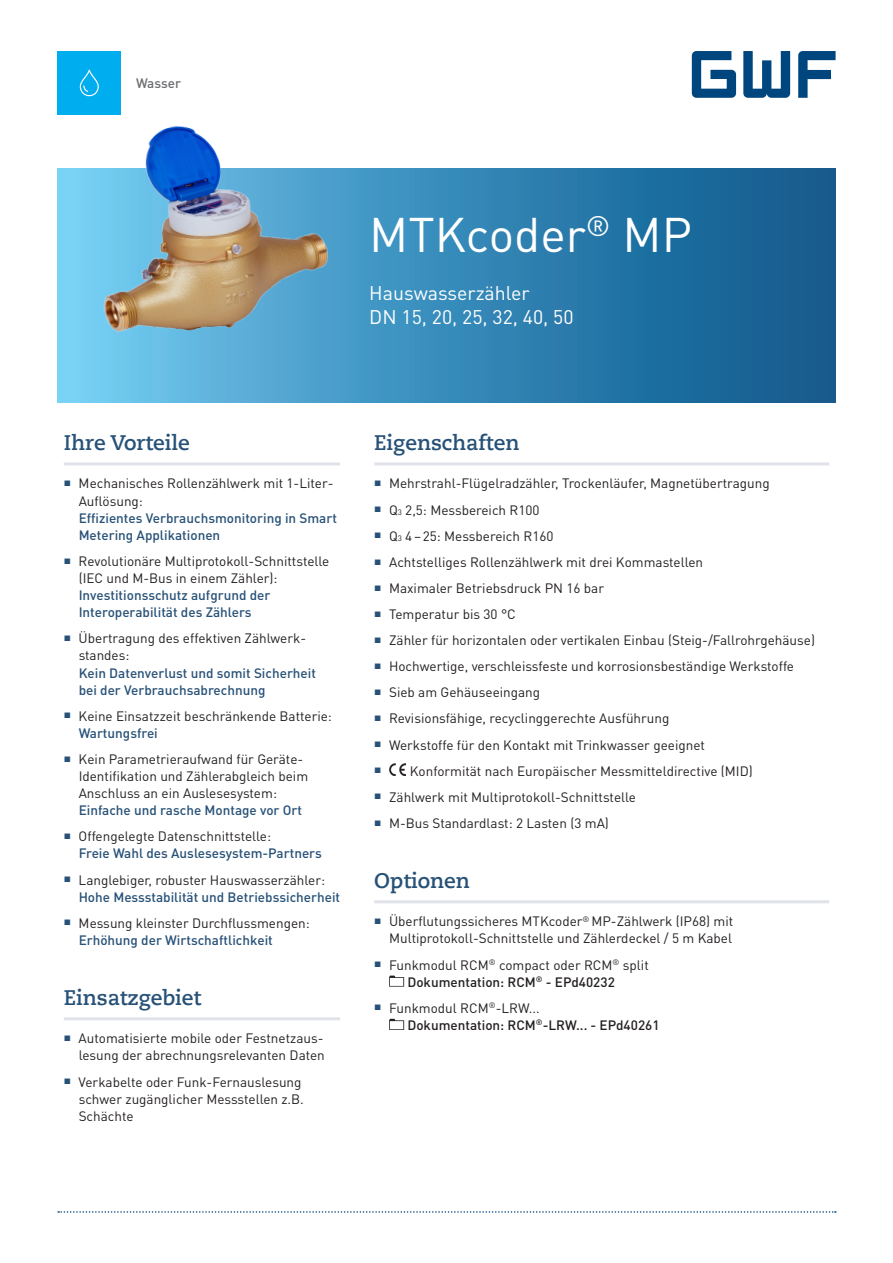
<style>
.page{position:relative;width:893px;height:1263px;background:#fff}
.page>*{position:absolute;margin:0;border:0;box-sizing:border-box;transform-origin:0 0}
.t1{font:48px "DIN Pro";color:#fff}
.Titel_Linie-unten{font:700 21px "Caecilia Com 75";color:#275177}
.t2{font:19.5px "DIN Pro";color:#fff}
.Grundtext{font:13.5px/17.1px "DIN Pro";color:#231f20}
.Grundtext-2{font:500 13.5px/17.1px "DIN Pro";color:#275177}
.Grundtext-3{font:500 13.5px "DIN Pro";color:#231f20}
.t3{font:500 13.5px "DIN Pro";color:#6c6d70}
.s1{font-weight:400;color:#231f20}
.s2{font-weight:500;color:#275177}
.s3{font-size:7.8px}
</style>
<div class="page">
<div style="left:57px;top:51px;width:64px;height:64px;background:#00aeef"></div>
<svg style="left:80px;top:70px;width:19px;height:26px"></svg>
<svg style="left:58px;top:1211px;width:778px;height:2px"></svg>
<svg style="left:692px;top:51px;width:144px;height:47px"></svg>
<svg style="left:57px;top:169px;width:779px;height:234px;background:#2f80af"></svg>
<img style="left:75px;top:126px;width:272px;height:234px">
<hr style="left:64px;top:462px;width:276px;height:3px;background:#e1e3eb">
<hr style="left:64px;top:1017px;width:276px;height:3px;background:#e1e3eb">
<hr style="left:374px;top:462px;width:455px;height:3px;background:#e1e3eb">
<hr style="left:374px;top:900px;width:455px;height:3px;background:#e1e3eb">
<img style="left:389px;top:764px;width:17px;height:11px">
<svg style="left:389px;top:975px;width:15px;height:12px"></svg>
<svg style="left:389px;top:1019px;width:15px;height:11px"></svg>
<p class="t3" style="left:136px;top:74px;width:46px">Wasser</p>
<p class="t1" style="left:369px;top:202px;width:324px">MTKcoder<sup>®</sup> MP</p>
<p class="t2" style="left:369px;top:280px;width:162px">Hauswasserzähler</p>
<p class="t2" style="left:369px;top:304px;width:206px">DN 15, 20, 25, 32, 40, 50</p>
<p class="Titel_Linie-unten" style="left:64px;top:428px;width:128px">Ihre Vorteile</p>
<p class="Grundtext" style="left:79px;top:474px;width:256px;text-indent:-15px"><sup>■</sup> Mechanisches Rollenzählwerk mit 1-Liter-<br>Auflösung:</p>
<p class="Grundtext-2" style="left:79px;top:509px;width:260px">Effizientes Verbrauchsmonitoring in Smart<br>Metering Applikationen</p>
<p class="Grundtext" style="left:79px;top:552px;width:252px;text-indent:-15px"><sup>■</sup> Revolutionäre Multiprotokoll-Schnittstelle (IEC und M-Bus in einem Zähler):</p>
<p class="Grundtext-2" style="left:79px;top:586px;width:193px">Investitionsschutz aufgrund der<br>Interoperabilität des Zählers</p>
<p class="Grundtext-2" style="left:79px;top:629px;width:239px;text-indent:-15px"><sup>■</sup> <span class="s1">Übertragung des effektiven Zählwerk&shy;standes:<br></span>Kein Datenverlust und somit Sicherheit bei der Verbrauchsabrechnung</p>
<p class="Grundtext" style="left:64px;top:707px;width:270px"><sup>■</sup> Keine Einsatzzeit beschränkende Batterie:</p>
<p class="Grundtext-2" style="left:79px;top:724px;width:81px">Wartungsfrei</p>
<p class="Grundtext" style="left:79px;top:750px;width:231px;text-indent:-15px"><sup>■</sup> Kein Parametrieraufwand für Geräte-Identifikation und Zählerabgleich beim Anschluss an ein Auslesesystem:<br><span class="s2">Einfache und rasche Montage vor Ort</span></p>
<p class="Grundtext-2" style="left:79px;top:827px;width:245px;text-indent:-15px"><sup>■</sup> <span class="s1">Offengelegte Datenschnittstelle:<br></span>Freie Wahl des Auslesesystem-Partners</p>
<p class="Grundtext-2" style="left:79px;top:870px;width:263px;text-indent:-15px"><sup>■</sup> <span class="s1">Langlebiger, robuster Hauswasserzähler:<br></span>Hohe Messstabilität und Betriebssicherheit</p>
<p class="Grundtext" style="left:79px;top:914px;width:233px;text-indent:-15px"><sup>■</sup> Messung kleinster Durchflussmengen:<br><span class="s2">Erhöhung der Wirtschaftlichkeit</span></p>
<p class="Titel_Linie-unten" style="left:64px;top:983px;width:139px">Einsatzgebiet</p>
<p class="Grundtext" style="left:64px;top:1029px;width:263px;text-align:right"><sup>■</sup> Automatisierte mobile oder Festnetzaus&shy;lesung der abrechnungsrelevanten Daten</p>
<p class="Grundtext" style="left:79px;top:1072px;width:227px;text-indent:-15px"><sup>■</sup> Verkabelte oder Funk-Fernauslesung schwer zugänglicher Messstellen z.B.<br>Schächte</p>
<p class="Titel_Linie-unten" style="left:374px;top:428px;width:147px">Eigenschaften</p>
<p class="Grundtext" style="left:374px;top:474px;width:397px"><sup>■</sup> Mehrstrahl-Flügelradzähler, Trockenläufer, Magnetübertragung</p>
<p class="Grundtext" style="left:374px;top:501px;width:167px"><sup>■</sup> Q<span class="s3">3</span> 2,5: Messbereich R100</p>
<p class="Grundtext" style="left:374px;top:527px;width:181px"><sup>■</sup> Q<span class="s3">3</span> 4–25: Messbereich R160</p>
<p class="Grundtext" style="left:374px;top:553px;width:330px"><sup>■</sup> Achtstelliges Rollenzählwerk mit drei Kommastellen</p>
<p class="Grundtext" style="left:374px;top:579px;width:231px"><sup>■</sup> Maximaler Betriebsdruck PN 16 bar</p>
<p class="Grundtext" style="left:374px;top:605px;width:143px"><sup>■</sup> Temperatur bis 30 °C</p>
<p class="Grundtext" style="left:374px;top:631px;width:442px"><sup>■</sup> Zähler für horizontalen oder vertikalen Einbau (Steig-/Fallrohrgehäuse)</p>
<p class="Grundtext" style="left:374px;top:657px;width:421px"><sup>■</sup> Hochwertige, verschleissfeste und korrosionsbeständige Werkstoffe</p>
<p class="Grundtext" style="left:374px;top:683px;width:167px"><sup>■</sup> Sieb am Gehäuseeingang</p>
<p class="Grundtext" style="left:374px;top:709px;width:297px"><sup>■</sup> Revisionsfähige, recyclinggerechte Ausführung</p>
<p class="Grundtext" style="left:374px;top:735px;width:332px"><sup>■</sup> Werkstoffe für den Kontakt mit Trinkwasser geeignet</p>
<p class="Grundtext" style="left:374px;top:762px;width:380px"><sup>■</sup> Konformität nach Europäischer Messmitteldirective (MID)</p>
<p class="Grundtext" style="left:374px;top:788px;width:263px"><sup>■</sup> Zählwerk mit Multiprotokoll-Schnittstelle</p>
<p class="Grundtext" style="left:374px;top:814px;width:236px"><sup>■</sup> M-Bus Standardlast: 2 Lasten (3 mA)</p>
<p class="Titel_Linie-unten" style="left:374px;top:866px;width:97px">Optionen</p>
<p class="Grundtext" style="left:374px;top:912px;width:361px;text-align:right"><sup>■</sup> Überflutungssicheres MTKcoder<sup>®</sup> MP-Zählwerk (IP68) mit<br>Multiprotokoll-Schnittstelle und Zählerdeckel / 5 m Kabel</p>
<p class="Grundtext" style="left:374px;top:955px;width:276px"><sup>■</sup> Funkmodul RCM<sup>®</sup> compact oder RCM<sup>®</sup> split</p>
<p class="Grundtext-3" style="left:407px;top:972px;width:209px">Dokumentation: RCM<sup>®</sup> - EPd40232</p>
<p class="Grundtext" style="left:374px;top:999px;width:167px"><sup>■</sup> Funkmodul RCM<sup>®</sup>-LRW...</p>
<p class="Grundtext-3" style="left:407px;top:1016px;width:254px">Dokumentation: RCM<sup>®</sup>-LRW... - EPd40261</p>
</div>
